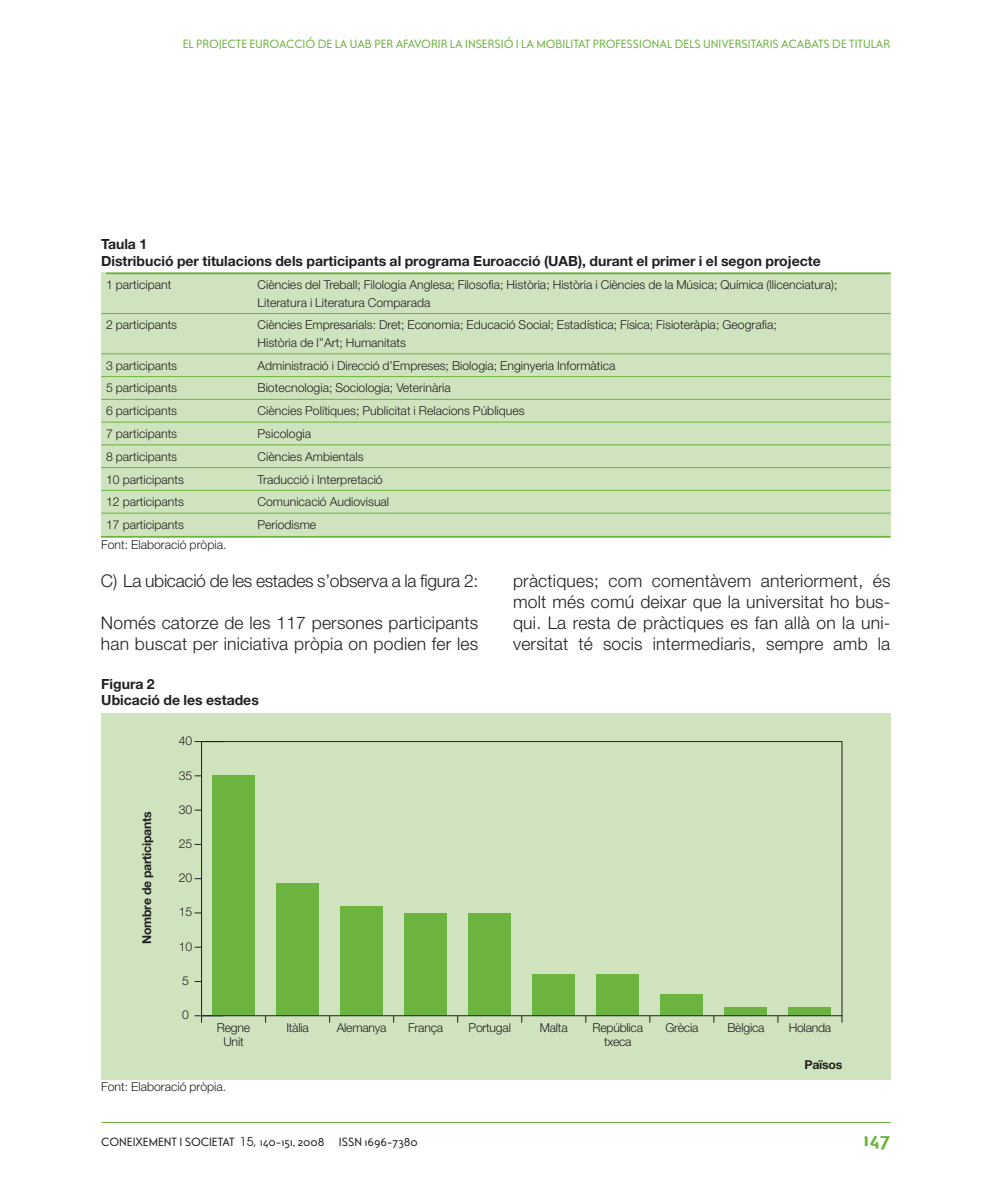
<style>
.page{position:relative;width:993px;height:1191px;background:#fff}
.page>*{position:absolute;margin:0;border:0;box-sizing:border-box;transform-origin:0 0}
.t1{font:700 21px "Ottomat";color:#6cb43f}
.t2{font:300 17.5px/21px "Helvetica Neue";letter-spacing:.01em;color:#231f20}
.t3{font:300 17.5px "Helvetica Neue";letter-spacing:-.015em;color:#231f20}
.t4{font:700 14px/16.8px "Helvetica Neue";color:#231f20}
.t5{font:300 12.25px/17.5px "Helvetica Neue";color:#231f20}
.t6{font:12.25px "Ottomat";color:#6cb43f}
.t7{font:12.25px "Ottomat";color:#231f20}
.t8{font:300 12.25px/14px "Helvetica Neue";letter-spacing:-.02em;color:#231f20;text-align:center}
.t9{font:700 12.25px "Helvetica Neue";letter-spacing:-.02em;color:#231f20}
.s1{font-family:"Avant Garde"}
</style>
<div class="page">
<hr style="left:101px;top:1122px;width:789px;height:1px;background:#6cb43f">
<div style="left:101px;top:272px;width:789px;height:265px;background:#cfe4be"></div>
<hr style="left:106px;top:272px;width:784px;height:2px;background:#6cb43f">
<hr style="left:101px;top:313px;width:789px;height:1px;background:#6cb43f">
<hr style="left:101px;top:353px;width:789px;height:1px;background:#6cb43f">
<hr style="left:101px;top:376px;width:789px;height:1px;background:#6cb43f">
<hr style="left:101px;top:399px;width:789px;height:1px;background:#6cb43f">
<hr style="left:101px;top:422px;width:789px;height:1px;background:#6cb43f">
<hr style="left:101px;top:444px;width:789px;height:1px;background:#6cb43f">
<hr style="left:101px;top:467px;width:789px;height:1px;background:#6cb43f">
<hr style="left:101px;top:490px;width:789px;height:1px;background:#6cb43f">
<hr style="left:101px;top:513px;width:789px;height:1px;background:#6cb43f">
<hr style="left:101px;top:536px;width:789px;height:2px;background:#6cb43f">
<div style="left:101px;top:713px;width:789px;height:366px;background:#cfe4be"></div>
<hr style="left:194px;top:741px;width:30px;height:1px;background:#231f20">
<hr style="left:194px;top:1015px;width:30px;height:1px;background:#231f20">
<div style="left:212px;top:775px;width:43px;height:240px;background:#6cb43f"></div>
<div style="left:788px;top:1007px;width:42px;height:8px;background:#6cb43f"></div>
<div style="left:724px;top:1007px;width:42px;height:8px;background:#6cb43f"></div>
<div style="left:596px;top:974px;width:42px;height:41px;background:#6cb43f"></div>
<div style="left:468px;top:912px;width:42px;height:103px;background:#6cb43f"></div>
<div style="left:340px;top:906px;width:43px;height:109px;background:#6cb43f"></div>
<div style="left:276px;top:883px;width:43px;height:132px;background:#6cb43f"></div>
<div style="left:660px;top:994px;width:42px;height:21px;background:#6cb43f"></div>
<div style="left:532px;top:974px;width:42px;height:41px;background:#6cb43f"></div>
<div style="left:404px;top:912px;width:43px;height:103px;background:#6cb43f"></div>
<div style="left:201px;top:741px;width:641px;height:275px;border:1px solid #231f20"></div>
<p class="t6" style="left:183px;top:39px;width:708px">EL PROJECTE EUROACCIÓ DE LA UAB PER AFAVORIR LA INSERSIÓ I LA MOBILITAT PROFESSIONAL DELS UNIVERSITARIS ACABATS DE TITULAR</p>
<p class="t4" style="left:101px;top:237px;width:721px">Taula 1<br>Distribució per titulacions dels participants al programa Euroacció (UAB), durant el primer i el segon projecte</p>
<p class="t5" style="left:106px;top:277px;width:67px">1 participant</p>
<p class="t5" style="left:257px;top:277px;width:581px">Ciències del Treball; Filologia Anglesa; Filosofia; Història; Història i Ciències de la Música; Química (llicenciatura);<br>Literatura i Literatura Comparada</p>
<p class="t5" style="left:106px;top:317px;width:73px">2 participants</p>
<p class="t5" style="left:257px;top:317px;width:520px">Ciències Empresarials: Dret; Economia; Educació Social; Estadística; Física; Fisioteràpia; Geografia;<br>Història de l’’Art; Humanitats</p>
<p class="t5" style="left:106px;top:358px;width:73px">3 participants</p>
<p class="t5" style="left:257px;top:358px;width:359px">Administració i Direcció d’Empreses; Biologia; Enginyeria Informàtica</p>
<p class="t5" style="left:106px;top:380px;width:73px">5 participants</p>
<p class="t5" style="left:257px;top:380px;width:195px">Biotecnologia; Sociologia; Veterinària</p>
<p class="t5" style="left:106px;top:403px;width:73px">6 participants</p>
<p class="t5" style="left:257px;top:403px;width:268px">Ciències Polítiques; Publicitat i Relacions Públiques</p>
<p class="t5" style="left:106px;top:426px;width:73px">7 participants</p>
<p class="t5" style="left:257px;top:426px;width:55px">Psicologia</p>
<p class="t5" style="left:106px;top:449px;width:73px">8 participants</p>
<p class="t5" style="left:257px;top:449px;width:107px">Ciències Ambientals</p>
<p class="t5" style="left:106px;top:471px;width:79px">10 participants</p>
<p class="t5" style="left:257px;top:471px;width:127px">Traducció i Interpretació</p>
<p class="t5" style="left:106px;top:494px;width:79px">12 participants</p>
<p class="t5" style="left:257px;top:494px;width:133px">Comunicació Audiovisual</p>
<p class="t5" style="left:106px;top:517px;width:79px">17 participants</p>
<p class="t5" style="left:257px;top:517px;width:60px">Periodisme</p>
<p class="t5" style="left:101px;top:537px;width:127px">Font: Elaboració pròpia.</p>
<h2 class="t3" style="left:101px;top:575px;width:379px">C) La ubicació de les estades s’observa a la figura 2:</h2>
<h2 class="t2" style="left:101px;top:614px;width:379px">Només catorze de les 117 persones participants han buscat per iniciativa pròpia on podien fer les</h2>
<p class="t4" style="left:101px;top:677px;width:159px;line-height:15.8px">Figura 2<br>Ubicació de les estades</p>
<p class="t9" style="left:142px;top:943px;width:134px;rotate:-90deg">Nombre de participants</p>
<p class="t5" style="left:179px;top:733px;width:15px">40</p>
<p class="t5" style="left:179px;top:767px;width:15px">35</p>
<p class="t5" style="left:179px;top:801px;width:15px">30</p>
<p class="t5" style="left:179px;top:836px;width:15px">25</p>
<p class="t5" style="left:179px;top:870px;width:15px">20</p>
<p class="t5" style="left:179px;top:904px;width:15px">15</p>
<p class="t5" style="left:179px;top:938px;width:15px">10</p>
<p class="t5" style="left:182px;top:973px;width:8px">5</p>
<p class="t5" style="left:182px;top:1007px;width:8px">0</p>
<h2 class="t2" style="left:513px;top:572px;width:379px;text-align:justify">pràctiques; com comentàvem anteriorment, és molt més comú deixar que la universitat ho bus&shy;qui. La resta de pràctiques es fan allà on la uni&shy;versitat té socis intermediaris, sempre amb la</h2>
<p class="t5" style="left:217px;top:1020px;width:35px">Regne</p>
<p class="t5" style="left:286px;top:1020px;width:24px">Itàlia</p>
<p class="t8" style="left:336px;top:1021px;width:51px">Alemanya</p>
<p class="t5" style="left:408px;top:1020px;width:36px">França</p>
<p class="t8" style="left:468px;top:1021px;width:44px">Portugal</p>
<p class="t5" style="left:539px;top:1020px;width:29px">Malta</p>
<p class="t5" style="left:223px;top:1034px;width:22px">Unit</p>
<p class="t5" style="left:101px;top:1079px;width:127px">Font: Elaboració pròpia.</p>
<p class="t8" style="left:592px;top:1021px;width:52px">República txeca</p>
<p class="t5" style="left:665px;top:1020px;width:35px">Grècia</p>
<p class="t8" style="left:727px;top:1021px;width:39px">Bèlgica</p>
<p class="t8" style="left:788px;top:1021px;width:44px">Holanda</p>
<p class="t9" style="left:804px;top:1060px;width:39px">Països</p>
<p class="t7" style="left:101px;top:1137px;width:318px">CONEIXEMENT I SOCIETAT <span class="s1">15,</span> 140-151, 2008 ISSN 1696-7380</p>
<h1 class="t1" style="left:862px;top:1131px;width:29px">147</h1>
</div>
